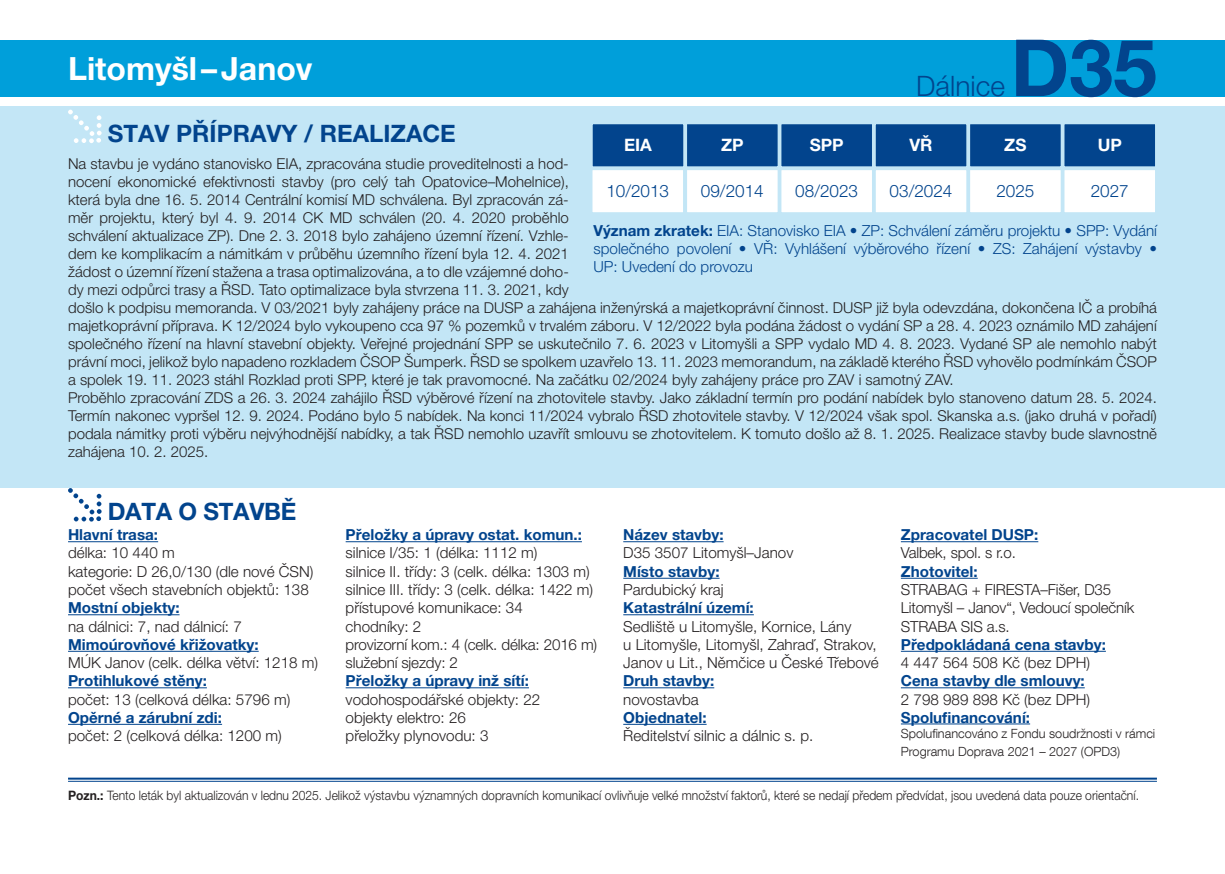
<style>
.page{position:relative;width:1225px;height:874px;background:#fff}
.page>*{position:absolute;margin:0;border:0;box-sizing:border-box;transform-origin:0 0}
.t1{font:700 78.8px "Helvetica Neue LT Pro";color:#02448d}
.t2{font:700 32px "Helvetica Neue LT Pro";color:#fff}
.t3{font:300 28.2px "Helvetica Neue LT Pro";color:#02448d}
.t4{font:700 24px "Helvetica Neue LT Pro";color:#02448d}
.t5{font:300 17.2px "Helvetica Neue LT Pro";color:#02448d}
.t6{font:700 17.2px "Helvetica Neue LT Pro";color:#fff}
.t7{font:300 15.2px/18.2px "Helvetica Neue LT Pro";color:#231f20}
.t8{font:700 15.2px "Helvetica Neue LT Pro";color:#02448d}
.t9{font:300 15.2px/18.2px "Helvetica Neue LT Pro";color:#02448d;text-align:justify}
.t10{font:700 15.2px "Helvetica Neue LT Com";color:#02448d}
.t11{font:300 15px/18px "Helvetica Neue LT Pro";color:#231f20}
.t12{font:300 13px "Helvetica Neue LT Pro";color:#231f20;scale:.93 1}
.t13{font:300 12.6px/18.2px "Helvetica Neue LT Com";color:#231f20}
.s1{font-weight:700}
</style>
<div class="page">
<div style="left:0;top:106px;width:1225px;height:382px;background:#c3e6f6"></div>
<svg style="left:68px;top:110px;width:34px;height:33px"></svg>
<hr style="left:68px;top:777px;width:1089px;height:2px;background:#02448d">
<hr style="left:68px;top:780px;width:1089px;height:1px;background:#02448d">
<hr style="left:68px;top:541px;width:90px;height:1px;background:#02448d">
<hr style="left:68px;top:614px;width:111px;height:1px;background:#02448d">
<hr style="left:68px;top:650px;width:191px;height:1px;background:#02448d">
<hr style="left:68px;top:687px;width:139px;height:1px;background:#02448d">
<hr style="left:68px;top:723px;width:154px;height:1px;background:#02448d">
<hr style="left:346px;top:541px;width:236px;height:1px;background:#02448d">
<hr style="left:346px;top:687px;width:183px;height:1px;background:#02448d">
<hr style="left:623px;top:541px;width:100px;height:1px;background:#02448d">
<hr style="left:623px;top:577px;width:96px;height:1px;background:#02448d">
<hr style="left:623px;top:614px;width:131px;height:1px;background:#02448d">
<hr style="left:623px;top:687px;width:91px;height:1px;background:#02448d">
<hr style="left:623px;top:723px;width:83px;height:1px;background:#02448d">
<hr style="left:901px;top:541px;width:137px;height:1px;background:#02448d">
<hr style="left:901px;top:577px;width:76px;height:1px;background:#02448d">
<hr style="left:901px;top:650px;width:205px;height:1px;background:#02448d">
<hr style="left:901px;top:687px;width:183px;height:1px;background:#02448d">
<hr style="left:901px;top:723px;width:129px;height:1px;background:#02448d">
<div style="left:0;top:40px;width:1225px;height:56px;background:#009fda"></div>
<svg style="left:68px;top:488px;width:34px;height:33px"></svg>
<div style="left:1063px;top:123px;width:93px;height:44px;background:#02448d"></div>
<div style="left:1062px;top:122px;width:95px;height:46px;border:2px solid #c3e6f6"></div>
<div style="left:875px;top:123px;width:92px;height:44px;background:#02448d"></div>
<div style="left:874px;top:122px;width:94px;height:46px;border:2px solid #c3e6f6"></div>
<div style="left:969px;top:123px;width:92px;height:44px;background:#02448d"></div>
<div style="left:968px;top:122px;width:94px;height:46px;border:2px solid #c3e6f6"></div>
<div style="left:780px;top:123px;width:93px;height:44px;background:#02448d"></div>
<div style="left:779px;top:122px;width:95px;height:46px;border:2px solid #c3e6f6"></div>
<div style="left:686px;top:123px;width:92px;height:44px;background:#02448d"></div>
<div style="left:685px;top:122px;width:94px;height:46px;border:2px solid #c3e6f6"></div>
<div style="left:592px;top:123px;width:92px;height:44px;background:#02448d"></div>
<div style="left:591px;top:122px;width:94px;height:46px;border:2px solid #c3e6f6"></div>
<div style="left:1063px;top:169px;width:93px;height:44px;background:#fff"></div>
<div style="left:1062px;top:168px;width:95px;height:46px;border:2px solid #c3e6f6"></div>
<div style="left:875px;top:169px;width:92px;height:44px;background:#fff"></div>
<div style="left:874px;top:168px;width:94px;height:46px;border:2px solid #c3e6f6"></div>
<div style="left:969px;top:169px;width:92px;height:44px;background:#fff"></div>
<div style="left:968px;top:168px;width:94px;height:46px;border:2px solid #c3e6f6"></div>
<div style="left:780px;top:169px;width:93px;height:44px;background:#fff"></div>
<div style="left:779px;top:168px;width:95px;height:46px;border:2px solid #c3e6f6"></div>
<div style="left:686px;top:169px;width:92px;height:44px;background:#fff"></div>
<div style="left:685px;top:168px;width:94px;height:46px;border:2px solid #c3e6f6"></div>
<div style="left:591px;top:169px;width:93px;height:44px;background:#fff"></div>
<div style="left:590px;top:168px;width:95px;height:46px;border:2px solid #c3e6f6"></div>
<h2 class="t2" style="left:68px;top:48px;width:246px">Litomyšl–Janov</h2>
<h3 class="t3" style="left:916px;top:69px;width:90px">Dálnice</h3>
<h1 class="t1" style="left:1010px;top:19px;width:148px">D35</h1>
<h3 class="t4" style="left:108px;top:119px;width:350px">STAV PŘÍPRAVY / REALIZACE</h3>
<p class="t6" style="left:624px;top:134px;width:29px">EIA</p>
<p class="t6" style="left:721px;top:134px;width:24px">ZP</p>
<p class="t6" style="left:809px;top:134px;width:35px">SPP</p>
<p class="t6" style="left:909px;top:134px;width:25px">VŘ</p>
<p class="t6" style="left:1004px;top:134px;width:24px">ZS</p>
<p class="t6" style="left:1097px;top:134px;width:26px">UP</p>
<p class="t5" style="left:606px;top:180px;width:64px">10/2013</p>
<p class="t5" style="left:701px;top:180px;width:64px">09/2014</p>
<p class="t5" style="left:795px;top:180px;width:64px">08/2023</p>
<p class="t5" style="left:889px;top:180px;width:64px">03/2024</p>
<p class="t5" style="left:996px;top:180px;width:40px">2025</p>
<p class="t5" style="left:1090px;top:180px;width:40px">2027</p>
<p class="t11" style="left:68px;top:154px;width:1090px">Na stavbu je vydáno stanovisko EIA, zpracována studie proveditelnosti a hod-<br>nocení ekonomické efektivnosti stavby (pro celý tah Opatovice–Mohelnice),<br>která byla dne 16. 5. 2014 Centrální komisí MD schválena. Byl zpracován zá-<br>měr projektu, který byl 4. 9. 2014 CK MD schválen (20. 4. 2020 proběhlo<br>schválení aktualizace ZP). Dne 2. 3. 2018 bylo zahájeno územní řízení. Vzhle-<br>dem ke komplikacím a námitkám v průběhu územního řízení byla 12. 4. 2021<br>žádost o územní řízení stažena a trasa optimalizována, a to dle vzájemné doho-<br>dy mezi odpůrci trasy a ŘSD. Tato optimalizace byla stvrzena 11. 3. 2021, kdy<br>došlo k podpisu memoranda. V 03/2021 byly zahájeny práce na DUSP a zahájena inženýrská a majetkoprávní činnost. DUSP již byla odevzdána, dokončena IČ a probíhá majetkoprávní příprava. K 12/2024 bylo vykoupeno cca 97 % pozemků v trvalém záboru. V 12/2022 byla podána žádost o vydání SP a 28. 4. 2023 oznámilo MD zahájení společného řízení na hlavní stavební objekty. Veřejné projednání SPP se uskutečnilo 7. 6. 2023 v Litomyšli a SPP vydalo MD 4. 8. 2023. Vydané SP ale nemohlo nabýt právní moci, jelikož bylo napadeno rozkladem ČSOP Šumperk. ŘSD se spolkem uzavřelo 13. 11. 2023 memorandum, na základě kterého ŘSD vyhovělo podmínkám ČSOP a spolek 19. 11. 2023 stáhl Rozklad proti SPP, které je tak pravomocné. Na začátku 02/2024 byly zahájeny práce pro ZAV i samotný ZAV.<br>Proběhlo zpracování ZDS a 26. 3. 2024 zahájilo ŘSD výběrové řízení na zhotovitele stavby. Jako základní termín pro podání nabídek bylo stanoveno datum 28. 5. 2024.<br>Termín nakonec vypršel 12. 9. 2024. Podáno bylo 5 nabídek. Na konci 11/2024 vybralo ŘSD zhotovitele stavby. V 12/2024 však spol. Skanska a.s. (jako druhá v pořadí) podala námitky proti výběru nejvýhodnější nabídky, a tak ŘSD nemohlo uzavřít smlouvu se zhotovitelem. K tomuto došlo až 8. 1. 2025. Realizace stavby bude slavnostně zahájena 10. 2. 2025.</p>
<p class="t9" style="left:593px;top:221px;width:565px"><span class="s1">Význam zkratek:</span> EIA: Stanovisko EIA • ZP: Schválení záměru projektu • SPP: Vydání společného povolení • VŘ: Vyhlášení výběrového řízení • ZS: Zahájení výstavby • UP: Uvedení do provozu</p>
<h3 class="t4" style="left:108px;top:496px;width:190px">DATA O STAVBĚ</h3>
<p class="t8" style="left:68px;top:525px;width:92px">Hlavní trasa:</p>
<p class="t7" style="left:68px;top:543px;width:247px">délka: 10 440 m<br>kategorie: D 26,0/130 (dle nové ČSN) počet všech stavebních objektů: 138</p>
<p class="t8" style="left:68px;top:598px;width:113px">Mostní objekty:</p>
<p class="t7" style="left:68px;top:616px;width:175px">na dálnici: 7, nad dálnicí: 7</p>
<p class="t8" style="left:68px;top:634px;width:192px">Mimoúrovňové křižovatky:</p>
<p class="t7" style="left:68px;top:653px;width:252px">MÚK Janov (celk. délka větví: 1218 m)</p>
<p class="t8" style="left:68px;top:671px;width:140px">Protihlukové stěny:</p>
<p class="t7" style="left:68px;top:689px;width:224px">počet: 13 (celková délka: 5796 m)</p>
<p class="t8" style="left:68px;top:707px;width:155px">Opěrné a zárubní zdi:</p>
<p class="t7" style="left:68px;top:725px;width:215px">počet: 2 (celková délka: 1200 m)</p>
<p class="t8" style="left:901px;top:525px;width:139px">Zpracovatel DUSP:</p>
<p class="t7" style="left:901px;top:543px;width:117px">Valbek, spol. s r.o.</p>
<p class="t8" style="left:901px;top:561px;width:78px">Zhotovitel:</p>
<p class="t7" style="left:901px;top:580px;width:235px">STRABAG + FIRESTA–Fišer, D35<br>Litomyšl – Janov“, Vedoucí společník<br>STRABA SIS a.s.</p>
<p class="t8" style="left:901px;top:634px;width:206px">Předpokládaná cena stavby:</p>
<p class="t7" style="left:901px;top:653px;width:191px">4 447 564 508 Kč (bez DPH)</p>
<p class="t8" style="left:901px;top:671px;width:185px">Cena stavby dle smlouvy:</p>
<p class="t7" style="left:901px;top:689px;width:191px">2 798 989 898 Kč (bez DPH)</p>
<p class="t10" style="left:901px;top:707px;width:131px">Spolufinancování:</p>
<p class="t13" style="left:901px;top:723px;width:256px">Spolufinancováno z Fondu soudržnosti v rámci<br>Programu Doprava 2021 – 2027 (OPD3)</p>
<p class="t12" style="left:68px;top:786px;width:1153px"><span class="s1">Pozn.:</span> Tento leták byl aktualizován v lednu 2025. Jelikož výstavbu významných dopravních komunikací ovlivňuje velké množství faktorů, které se nedají předem předvídat, jsou uvedená data pouze orientační.</p>
<p class="t8" style="left:346px;top:525px;width:238px">Přeložky a úpravy ostat. komun.:</p>
<p class="t7" style="left:346px;top:543px;width:253px">silnice I/35: 1 (délka: 1112 m)<br>silnice II. třídy: 3 (celk. délka: 1303 m) silnice III. třídy: 3 (celk. délka: 1422 m) přístupové komunikace: 34<br>chodníky: 2<br>provizorní kom.: 4 (celk. délka: 2016 m) služební sjezdy: 2</p>
<p class="t8" style="left:346px;top:671px;width:185px">Přeložky a úpravy inž sítí:</p>
<p class="t7" style="left:346px;top:689px;width:196px">vodohospodářské objekty: 22 objekty elektro: 26<br>přeložky plynovodu: 3</p>
<p class="t8" style="left:623px;top:525px;width:102px">Název stavby:</p>
<p class="t7" style="left:623px;top:543px;width:172px">D35 3507 Litomyšl–Janov</p>
<p class="t8" style="left:623px;top:561px;width:98px">Místo stavby:</p>
<p class="t7" style="left:623px;top:580px;width:102px">Pardubický kraj</p>
<p class="t8" style="left:623px;top:598px;width:132px">Katastrální území:</p>
<p class="t7" style="left:623px;top:616px;width:257px">Sedliště u Litomyšle, Kornice, Lány<br>u Litomyšle, Litomyšl, Zahraď, Strakov,<br>Janov u Lit., Němčice u České Třebové</p>
<p class="t8" style="left:623px;top:671px;width:92px">Druh stavby:</p>
<p class="t7" style="left:623px;top:689px;width:77px">novostavba</p>
<p class="t8" style="left:623px;top:707px;width:85px">Objednatel:</p>
<p class="t7" style="left:623px;top:725px;width:192px">Ředitelství silnic a dálnic s. p.</p>
</div>
